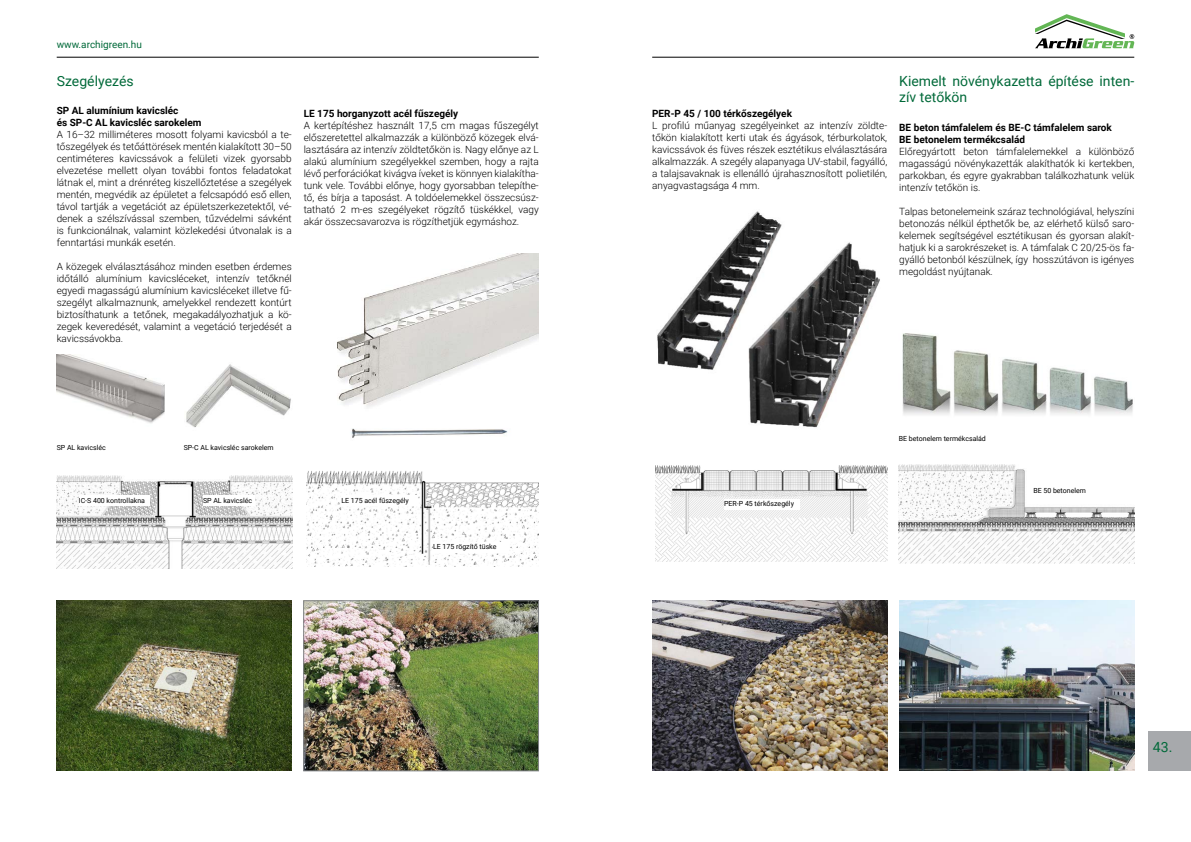
<style>
.page{position:relative;width:1191px;height:842px;background:#fff}
.page>*{position:absolute;margin:0;border:0;box-sizing:border-box;transform-origin:0 0}
.t1{font:14px/16.8px "Roboto";color:#016939}
.t2{font:300 10px/12px "Roboto";color:#000;text-align:justify}
.t3{font:700 10px/12px "Roboto";color:#000}
.t4{font:10px "Roboto";color:#016939}
.t5{font:7px "Roboto";color:#000}
</style>
<div class="page">
<svg style="left:1035px;top:14px;width:99px;height:34px"></svg>
<hr style="left:57px;top:57px;width:482px;height:1px;background:#000">
<hr style="left:652px;top:57px;width:482px;height:1px;background:#000">
<div style="left:1148px;top:731px;width:43px;height:40px;background:#a7a9ac"></div>
<img style="left:186px;top:364px;width:105px;height:63px">
<img style="left:57px;top:354px;width:107px;height:69px">
<img style="left:57px;top:475px;width:235px;height:93px">
<img style="left:899px;top:465px;width:235px;height:98px">
<img style="left:902px;top:333px;width:231px;height:82px">
<img style="left:56px;top:600px;width:236px;height:170px">
<img style="left:305px;top:602px;width:232px;height:167px">
<div style="left:303px;top:600px;width:236px;height:171px;border:1px solid #808285"></div>
<div style="left:203px;top:495px;width:51px;height:11px;background:#fff"></div>
<div style="left:1033px;top:486px;width:71px;height:10px;background:#fff"></div>
<div style="left:79px;top:495px;width:71px;height:11px;background:#fff"></div>
<img style="left:899px;top:600px;width:235px;height:170px">
<img style="left:652px;top:600px;width:235px;height:170px">
<img style="left:337px;top:253px;width:202px;height:154px">
<img style="left:306px;top:471px;width:233px;height:96px">
<img style="left:655px;top:465px;width:232px;height:96px">
<div style="left:341px;top:495px;width:76px;height:11px;background:#fff"></div>
<div style="left:724px;top:499px;width:76px;height:10px;background:#fff"></div>
<div style="left:433px;top:542px;width:76px;height:10px;background:#fff"></div>
<img style="left:351px;top:428px;width:157px;height:10px">
<img style="left:657px;top:211px;width:223px;height:217px">
<p class="t4" style="left:57px;top:38px;width:87px">www.archigreen.hu</p>
<h1 class="t1" style="left:57px;top:72px;width:78px">Szegélyezés</h1>
<p class="t3" style="left:57px;top:104px;width:146px">SP AL alumínium kavicsléc<br>és SP-C AL kavicsléc sarokelem</p>
<p class="t2" style="left:57px;top:128px;width:236px">A 16–32 milliméteres mosott folyami kavicsból a te&shy;tőszegélyek és tetőáttörések mentén kialakított 30–50 centiméteres kavicssávok a felületi vizek gyorsabb elvezetése mellett olyan további fontos feladatokat látnak el, mint a drénréteg kiszellőztetése a szegélyek mentén, megvédik az épületet a felcsapódó eső ellen, távol tartják a vegetációt az épületszerkezetektől, vé&shy;denek a szélszívással szemben, tűzvédelmi sávként is funkcionálnak, valamint közlekedési útvonalak is a fenntartási munkák esetén.</p>
<p class="t2" style="left:57px;top:260px;width:236px">A közegek elválasztásához minden esetben érdemes időtálló alumínium kavicsléceket, intenzív tetőknél egyedi magasságú alumínium kavicsléceket illetve fű&shy;szegélyt alkalmaznunk, amelyekkel rendezett kontúrt biztosíthatunk a tetőnek, megakadályozhatjuk a kö&shy;zegek keveredését, valamint a vegetáció terjedését a kavicssávokba.</p>
<p class="t3" style="left:304px;top:107px;width:156px">LE 175 horganyzott acél fűszegély</p>
<p class="t2" style="left:304px;top:119px;width:236px">A kertépítéshez használt 17,5 cm magas fűszegélyt előszeretettel alkalmazzák a különböző közegek elvá&shy;lasztására az intenzív zöldtetőkön is. Nagy előnye az L alakú alumínium szegélyekkel szemben, hogy a rajta lévő perforációkat kivágva íveket is könnyen kialakítha&shy;tunk vele. További előnye, hogy gyorsabban telepíthe&shy;tő, és bírja a taposást. A toldóelemekkel összecsúsz&shy;tatható 2 m-es szegélyeket rögzítő tüskékkel, vagy akár összecsavarozva is rögzíthetjük egymáshoz.</p>
<p class="t5" style="left:57px;top:442px;width:51px">SP AL kavicsléc</p>
<p class="t5" style="left:184px;top:442px;width:91px">SP-C AL kavicsléc sarokelem</p>
<p class="t5" style="left:79px;top:495px;width:68px">IC-S 400 kontrollakna</p>
<p class="t5" style="left:341px;top:495px;width:69px">LE 175 acél fűszegély</p>
<p class="t5" style="left:203px;top:495px;width:51px">SP AL kavicsléc</p>
<p class="t5" style="left:433px;top:542px;width:65px">LE 175 rögzítő tüske</p>
<p class="t3" style="left:652px;top:107px;width:141px">PER-P 45 / 100 térkőszegélyek</p>
<p class="t2" style="left:652px;top:119px;width:236px">L profilú műanyag szegélyeinket az intenzív zöldte&shy;tőkön kialakított kerti utak és ágyások, térburkolatok, kavicssávok és füves részek esztétikus elválasztására alkalmazzák. A szegély alapanyaga UV-stabil, fagyálló, a talajsavaknak is ellenálló újrahasznosított polietilén, anyagvastagsága 4 mm.</p>
<h1 class="t1" style="left:899px;top:72px;width:236px">Kiemelt növénykazetta építése inten&shy;zív tetőkön</h1>
<p class="t3" style="left:899px;top:121px;width:214px">BE beton támfalelem és BE-C támfalelem sarok<br>BE betonelem termékcsalád</p>
<p class="t2" style="left:899px;top:145px;width:236px">Előregyártott beton támfalelemekkel a különböző magasságú növénykazetták alakíthatók ki kertekben, parkokban, és egyre gyakrabban találkozhatunk velük intenzív tetőkön is.</p>
<p class="t2" style="left:899px;top:205px;width:236px">Talpas betonelemeink száraz technológiával, helyszíni betonozás nélkül épthetők be, az elérhető külső saro&shy;kelemek segítségével esztétikusan és gyorsan alakít&shy;hatjuk ki a sarokrészeket is. A támfalak C 20/25-ös fa&shy;gyálló betonból készülnek, így hosszútávon is igényes megoldást nyújtanak.</p>
<p class="t5" style="left:724px;top:499px;width:71px">PER-P 45 térkőszegély</p>
<p class="t5" style="left:899px;top:434px;width:88px">BE betonelem termékcsalád</p>
<p class="t5" style="left:1033px;top:486px;width:54px">BE 50 betonelem</p>
<h1 class="t1" style="left:1153px;top:738px;width:21px">43.</h1>
</div>
